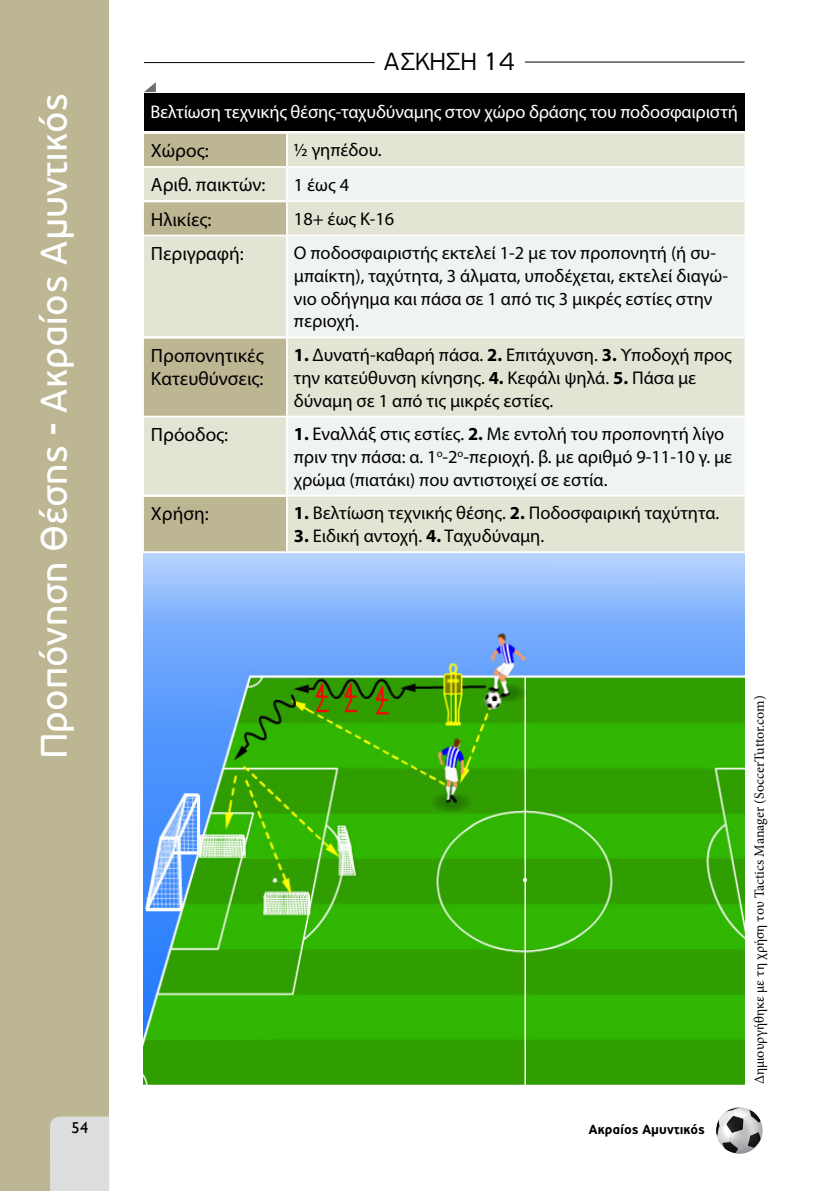
<style>
.page{position:relative;width:819px;height:1191px;background:#fff}
.page>*{position:absolute;margin:0;border:0;box-sizing:border-box;transform-origin:0 0}
.t1{font:36.75px "PF Traffic";color:#fff}
.t2{font:300 24.5px "PF Traffic";color:#000}
.t3{font:19.25px/22.8px "Myriad Pro";color:#000}
.t4{font:18.38px/22.8px "Myriad Pro";color:#000}
.t5{font:18.38px "Myriad Pro";letter-spacing:-.01em;color:#fff}
.t6{font:15.75px "Gill Sans";color:#000;scale:1.04 1}
.t7{font:14px "Minion Pro";color:#000}
.t8{font:700 13.12px "PF Traffic";color:#000}
.s1{font-weight:700}
</style>
<div class="page">
<div style="left:0;top:0;width:109px;height:1191px;background:#bcb693"></div>
<svg style="left:144px;top:133px;width:600px;height:418px;background:#dfe0cd"></svg>
<svg style="left:288px;top:168px;width:456px;height:327px;fill:#f0f4f0"></svg>
<svg style="left:144px;top:202px;width:142px;height:349px;background:#d0ceb4"></svg>
<hr style="left:144px;top:336px;width:142px;height:2px;background:#fff">
<hr style="left:144px;top:133px;width:143px;height:1px;background:#fff">
<hr style="left:286px;top:133px;width:2px;height:33px;background:#fff">
<hr style="left:144px;top:166px;width:144px;height:2px;background:#fff">
<hr style="left:286px;top:168px;width:2px;height:33px;background:#fff">
<hr style="left:288px;top:166px;width:456px;height:2px;background:#fff">
<hr style="left:144px;top:200px;width:142px;height:1px;background:#fff">
<hr style="left:144px;top:201px;width:142px;height:1px;background:#fff">
<hr style="left:286px;top:201px;width:2px;height:34px;background:#fff">
<hr style="left:288px;top:200px;width:456px;height:2px;background:#fff">
<hr style="left:288px;top:235px;width:456px;height:1px;background:#fff">
<hr style="left:144px;top:235px;width:144px;height:1px;background:#fff">
<hr style="left:286px;top:236px;width:2px;height:101px;background:#fff">
<hr style="left:144px;top:338px;width:142px;height:1px;background:#fff">
<hr style="left:286px;top:337px;width:2px;height:79px;background:#fff">
<hr style="left:288px;top:336px;width:456px;height:2px;background:#fff">
<hr style="left:144px;top:416px;width:144px;height:1px;background:#fff">
<hr style="left:286px;top:417px;width:2px;height:79px;background:#fff">
<hr style="left:288px;top:416px;width:456px;height:1px;background:#fff">
<hr style="left:144px;top:495px;width:142px;height:1px;background:#fff">
<hr style="left:144px;top:496px;width:142px;height:1px;background:#fff">
<hr style="left:286px;top:496px;width:2px;height:55px;background:#fff">
<hr style="left:288px;top:495px;width:456px;height:1px;background:#fff">
<div style="left:144px;top:93px;width:600px;height:37px;background:#000"></div>
<svg style="left:144px;top:82px;width:12px;height:10px"></svg>
<img style="left:144px;top:553px;width:600px;height:531px">
<hr style="left:144px;top:62px;width:231px;height:1px;background:#000">
<hr style="left:525px;top:62px;width:219px;height:1px;background:#000">
<div style="left:50px;top:1116px;width:59px;height:75px;background:#dcddde"></div>
<img style="left:716px;top:1107px;width:46px;height:46px;border-radius:23px">
<h1 class="t1" style="left:32px;top:759px;width:668px;rotate:-90deg">Προπόνηση Θέσης - Ακραίος Αμυντικός</h1>
<h2 class="t2" style="left:384px;top:47px;width:132px">ΑΣΚΗΣΗ 14</h2>
<p class="t5" style="left:150px;top:101px;width:589px">Βελτίωση τεχνικής θέσης-ταχυδύναμης στον χώρο δράσης του ποδοσφαιριστή</p>
<p class="t3" style="left:151px;top:139px;width:59px">Χώρος:</p>
<p class="t4" style="left:294px;top:138px;width:89px">½ γηπέδου.</p>
<p class="t3" style="left:151px;top:173px;width:116px">Αριθ. παικτών:</p>
<p class="t4" style="left:294px;top:173px;width:57px">1 έως 4</p>
<p class="t3" style="left:151px;top:207px;width:62px">Ηλικίες:</p>
<p class="t4" style="left:294px;top:207px;width:102px">18+ έως Κ-16</p>
<p class="t3" style="left:151px;top:242px;width:94px">Περιγραφή:</p>
<p class="t4" style="left:294px;top:241px;width:435px">Ο ποδοσφαιριστής εκτελεί 1-2 με τον προπονητή (ή συ&shy;μπαίκτη), ταχύτητα, 3 άλματα, υποδέχεται, εκτελεί διαγώ&shy;νιο οδήγημα και πάσα σε 1 από τις 3 μικρές εστίες στην περιοχή.</p>
<p class="t3" style="left:151px;top:344px;width:114px">Προπονητικές<br>Κατευθύνσεις:</p>
<p class="t4" style="left:294px;top:343px;width:439px"><span class="s1">1.</span> Δυνατή-καθαρή πάσα. <span class="s1">2.</span> Επιτάχυνση. <span class="s1">3.</span> Υποδοχή προς την κατεύθυνση κίνησης. <span class="s1">4.</span> Κεφάλι ψηλά. <span class="s1">5.</span> Πάσα με δύναμη σε 1 από τις μικρές εστίες.</p>
<p class="t3" style="left:151px;top:423px;width:79px">Πρόοδος:</p>
<p class="t4" style="left:294px;top:422px;width:440px"><span class="s1">1.</span> Εναλλάξ στις εστίες. <span class="s1">2.</span> Με εντολή του προπονητή λίγο πριν την πάσα: α. 1<sup>ο</sup>-2<sup>ο</sup>-περιοχή. β. με αριθμό 9-11-10 γ. με χρώμα (πιατάκι) που αντιστοιχεί σε εστία.</p>
<p class="t3" style="left:151px;top:502px;width:59px">Χρήση:</p>
<p class="t4" style="left:294px;top:501px;width:427px"><span class="s1">1.</span> Βελτίωση τεχνικής θέσης. <span class="s1">2.</span> Ποδοσφαιρική ταχύτητα.</p>
<p class="t4" style="left:294px;top:524px;width:252px"><span class="s1">3.</span> Ειδική αντοχή. <span class="s1">4.</span> Ταχυδύναμη.</p>
<p class="t6" style="left:71px;top:1118px;width:18px">54</p>
<p class="t8" style="left:589px;top:1121px;width:118px">Ακραίος Αμυντικός</p>
<p class="t7" style="left:750px;top:1084px;width:390px;rotate:-90deg">Δημιουργήθηκε με τη χρήση του Tactics Manager (SoccerTuttor.com)</p>
</div>
